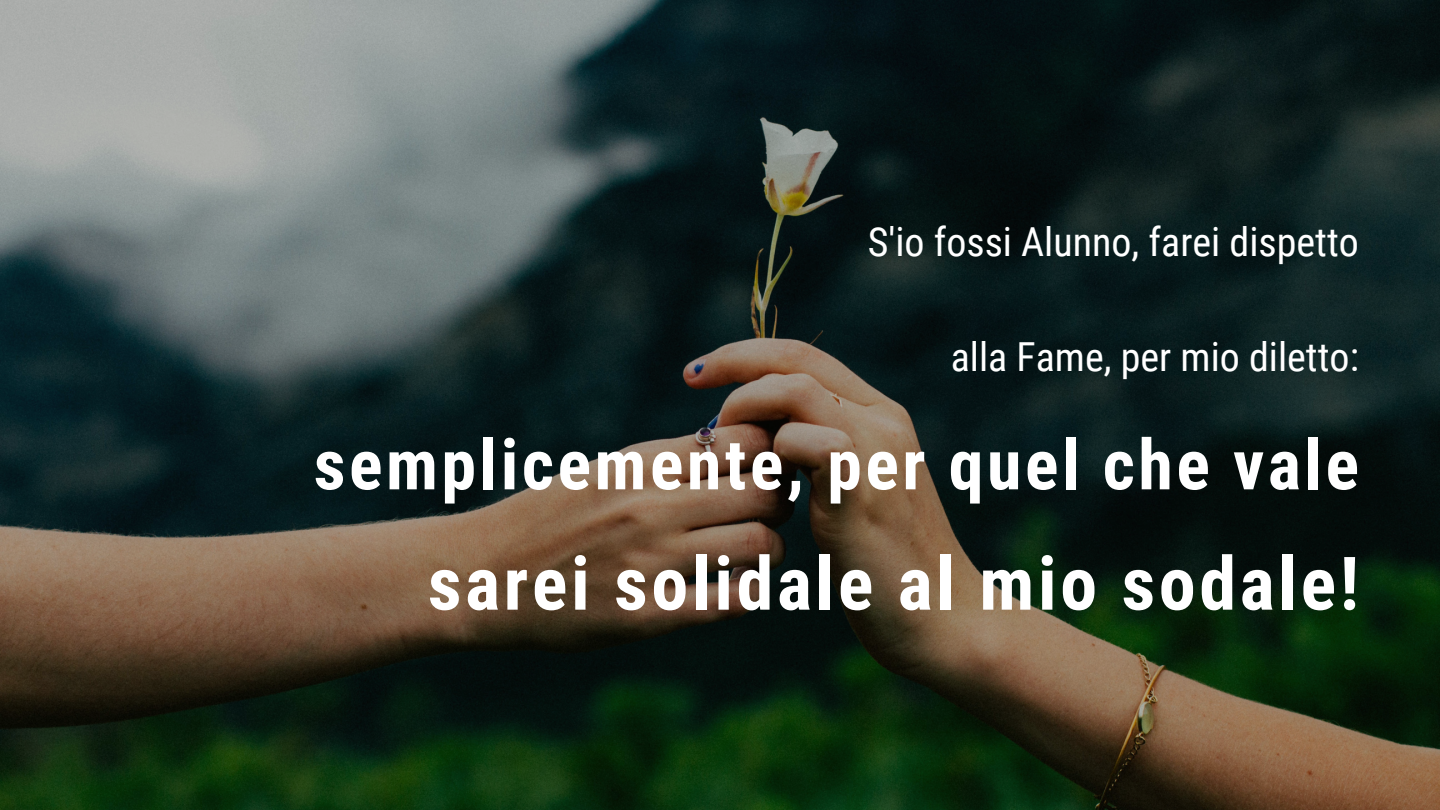
<style>
.page{position:relative;width:1440px;height:810px;background:#fff}
.page>*{position:absolute;margin:0;border:0;box-sizing:border-box;transform-origin:0 0}
.t1{font:700 74px "Roboto Condensed";letter-spacing:.05em;color:#fff}
.t2{font:700 70px "Roboto Condensed";letter-spacing:.05em;color:#fff}
.t3{font:40px "Roboto Condensed";color:#fff}
</style>
<div class="page">
<img style="left:0;top:0;width:1440px;height:810px">
<p class="t3" style="left:868px;top:219px;width:493px">S'io fossi Alunno, farei dispetto</p>
<p class="t3" style="left:951px;top:334px;width:410px">alla Fame, per mio diletto:</p>
<p class="t2" style="left:314px;top:424px;width:1047px">semplicemente, per quel che vale</p>
<p class="t1" style="left:428px;top:541px;width:933px">sarei solidale al mio sodale!</p>
</div>
